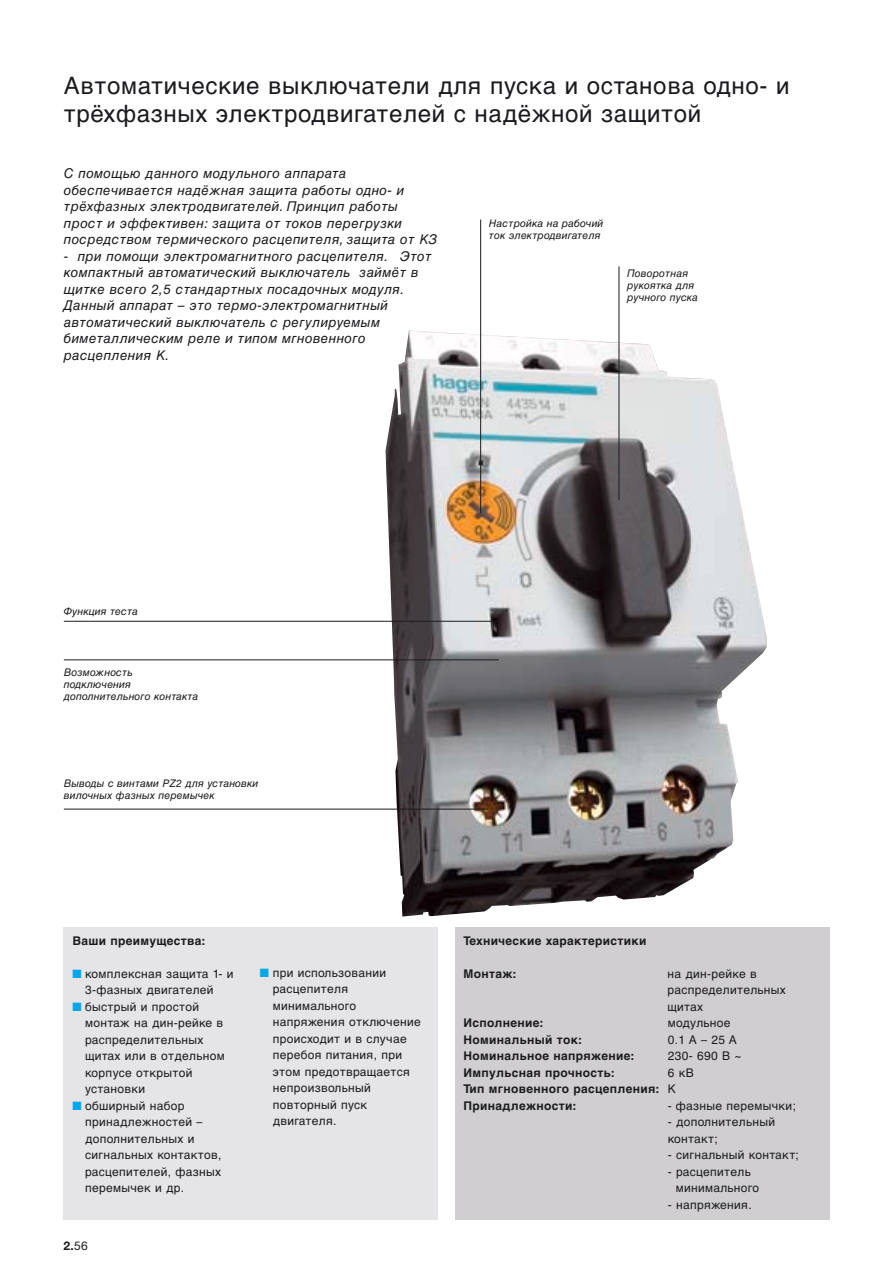
<style>
.page{position:relative;width:893px;height:1263px;background:#fff}
.page>*{position:absolute;margin:0;border:0;box-sizing:border-box;transform-origin:0 0}
.t1{font:24px/27.8px "Helvetica Cyr Upright";letter-spacing:.03em;color:#1b1b1f}
.t2{font:13.5px/16.5px "Helvetica Cyr Inclined";letter-spacing:.03em;color:#1b1b1f}
.t3{font:12px/16.5px "Helvetica Cyr Upright";letter-spacing:.03em;color:#1b1b1f}
.t4{font:700 12px/16.5px "Helvetica Cyr";letter-spacing:.03em;color:#1b1b1f}
.t5{font:700 12px "Helvetica Neue";color:#1b1b1f}
.t6{font:10.5px/12px "Helvetica Cyr Inclined";letter-spacing:.01em;color:#1b1b1f}
.s1{color:#00a7ea}
.s2{font-weight:400}
.s3{font-family:"Helvetica Cyr Upright";font-weight:400}
</style>
<div class="page">
<img style="left:385px;top:331px;width:382px;height:585px">
<hr style="left:480px;top:220px;width:1px;height:293px;background:#1b1b1f">
<hr style="left:619px;top:266px;width:1px;height:234px;background:#1b1b1f">
<div style="left:64px;top:927px;width:374px;height:293px;background:#e5e4e6"></div>
<div style="left:455px;top:927px;width:374px;height:293px;background:#d0ced1"></div>
<hr style="left:64px;top:809px;width:424px;height:1px;background:#1b1b1f">
<hr style="left:64px;top:621px;width:435px;height:1px;background:#1b1b1f">
<hr style="left:64px;top:659px;width:435px;height:1px;background:#1b1b1f">
<h1 class="t1" style="left:64px;top:74px;width:727px">Автоматические выключатели для пуска и останова одно- и трёхфазных электродвигателей с надёжной защитой</h1>
<p class="t2" style="left:64px;top:166px;width:375px">С помощью данного модульного аппарата обеспечивается надёжная защита работы одно- и трёхфазных электродвигателей. Принцип работы прост и эффективен: защита от токов перегрузки посредством термического расцепителя, защита от КЗ</p>
<p class="t2" style="left:64px;top:249px;width:369px">- при помощи электромагнитного расцепителя. Этот компактный автоматический выключатель займёт в щитке всего 2,5 стандартных посадочных модуля.<br>Данный аппарат – это термо-электромагнитный автоматический выключатель с регулируемым биметаллическим реле и типом мгновенного расцепления К.</p>
<p class="t6" style="left:489px;top:219px;width:116px">Настройка на рабочий ток электродвигателя</p>
<p class="t6" style="left:627px;top:268px;width:72px">Поворотная рукоятка для ручного пуска</p>
<p class="t6" style="left:64px;top:606px;width:75px">Функция теста</p>
<p class="t6" style="left:64px;top:668px;width:136px">Возможность подключения дополнительного контакта</p>
<p class="t6" style="left:64px;top:778px;width:196px">Выводы с винтами PZ2 для установки вилочных фазных перемычек</p>
<p class="t4" style="left:72px;top:933px;width:134px">Ваши преимущества:</p>
<p class="t3" style="left:85px;top:966px;width:150px;text-indent:-13px"><span class="s1">■</span> комплексная защита 1- и<br>3-фазных двигателей</p>
<p class="t3" style="left:85px;top:999px;width:141px;text-indent:-13px"><span class="s1">■</span> быстрый и простой монтаж на дин-рейке в распределительных щитах или в отдельном корпусе открытой установки</p>
<p class="t3" style="left:85px;top:1098px;width:138px;text-indent:-13px"><span class="s1">■</span> обширный набор принадлежностей – дополнительных и сигнальных контактов, расцепителей, фазных перемычек и др.</p>
<p class="t5" style="left:64px;top:1241px;width:26px">2.<span class="s2">56</span></p>
<p class="t3" style="left:273px;top:965px;width:150px;text-indent:-13px"><span class="s1">■</span> при использовании расцепителя минимального напряжения отключение происходит и в случае перебоя питания, при этом предотвращается непроизвольный повторный пуск двигателя.</p>
<p class="t4" style="left:464px;top:933px;width:184px">Технические характеристики</p>
<p class="t4" style="left:464px;top:966px;width:54px">Монтаж:</p>
<p class="t3" style="left:668px;top:966px;width:120px">на дин-рейке в распределительных щитах</p>
<p class="t4" style="left:464px;top:1016px;width:81px">Исполнение:</p>
<p class="t3" style="left:668px;top:1016px;width:64px">модульное</p>
<p class="t4" style="left:464px;top:1032px;width:120px">Номинальный ток:</p>
<p class="t3" style="left:668px;top:1032px;width:71px">0.1 А – 25 А</p>
<p class="t4" style="left:464px;top:1049px;width:172px">Номинальное напряжение:</p>
<p class="t3" style="left:668px;top:1049px;width:75px">230- 690 В ~</p>
<p class="t4" style="left:464px;top:1065px;width:152px">Импульсная прочность:</p>
<p class="t3" style="left:668px;top:1065px;width:28px">6 кВ</p>
<p class="t4" style="left:464px;top:1082px;width:214px">Тип мгновенного расцепления: <span class="s3">К<br></span>Принадлежности:</p>
<p class="t3" style="left:668px;top:1098px;width:130px">- фазные перемычки;</p>
<p class="t3" style="left:668px;top:1115px;width:109px">- дополнительный контакт;</p>
<p class="t3" style="left:668px;top:1148px;width:133px">- сигнальный контакт;</p>
<p class="t3" style="left:676px;top:1164px;width:85px;text-indent:-8px">- расцепитель минимального</p>
<p class="t3" style="left:668px;top:1197px;width:85px">- напряжения.</p>
</div>
